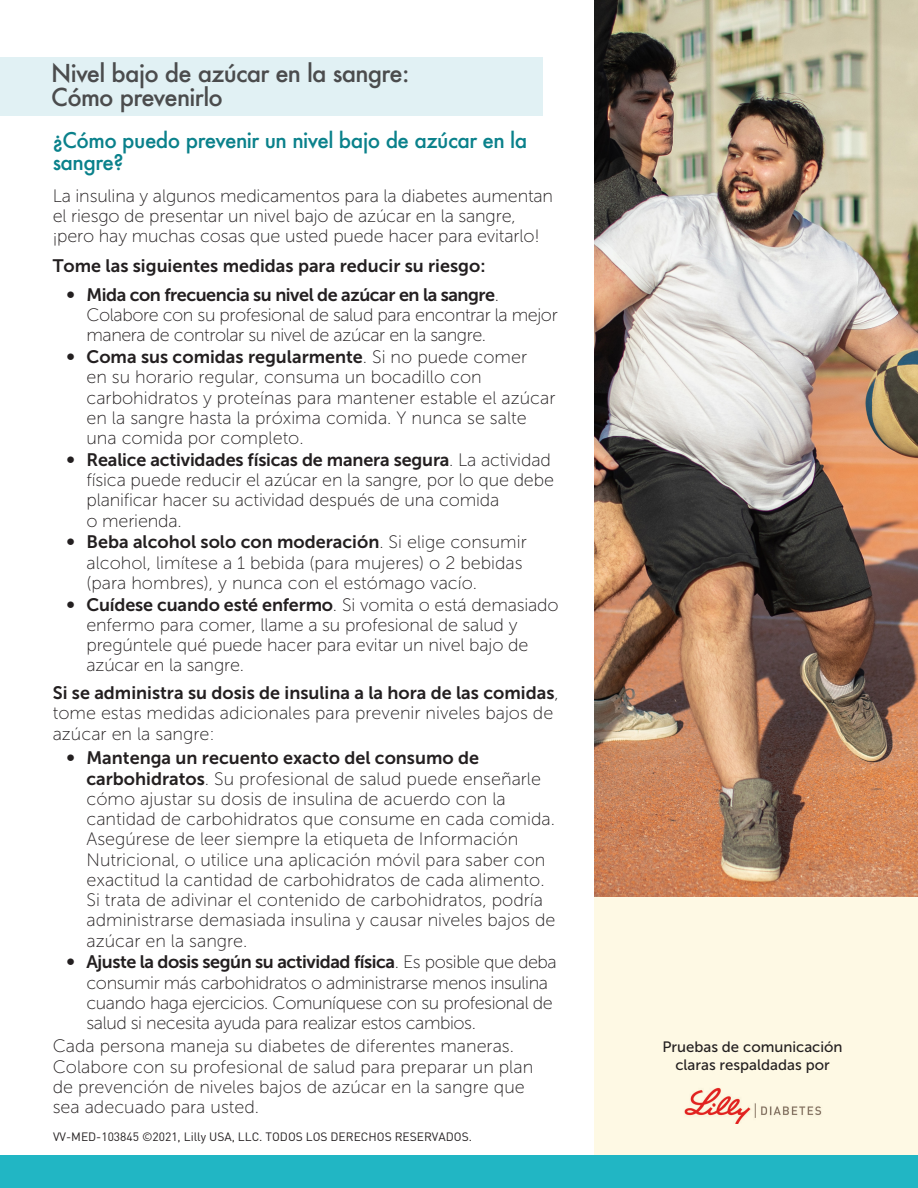
<style>
.page{position:relative;width:918px;height:1188px;background:#fff}
.page>*{position:absolute;margin:0;border:0;box-sizing:border-box;transform-origin:0 0}
.t1{font:500 24px/24px "Futura";letter-spacing:-.03em;color:#4b4c4d}
.t2{font:500 21px/22.5px "Futura";letter-spacing:-.025em;color:#0a818b}
.Body_Copy{font:18px/20.2px "Museo Sans 100";color:#231f20}
.Body_Copy-2{font:18px/20.2px "Museo Sans 100";letter-spacing:-.025em;color:#231f20}
.Body_Copy-3{font:18px "Museo Sans 700";color:#231f20}
.t3{font:15px/18px "Museo Sans 500";color:#231f20;text-align:center}
.Body_Copy-4{font:12px "DIN";color:#231f20}
.s1{font-family:"Museo Sans 500"}
.s2{font-family:"Museo Sans 700"}
</style>
<div class="page">
<div style="left:594px;top:896px;width:324px;height:260px;background:#fef9e4"></div>
<div style="left:0;top:57px;width:543px;height:59px;background:#e1f1f4"></div>
<img style="left:594px;top:0;width:324px;height:896px">
<div style="left:0;top:1156px;width:918px;height:32px;background:#21b6c4"></div>
<img style="left:684px;top:1087px;width:138px;height:37px">
<h2 class="t1" style="left:51px;top:61px;width:360px">Nivel bajo de azúcar en la sangre:<br>Cómo prevenirlo</h2>
<h3 class="t2" style="left:53px;top:129px;width:476px">¿Cómo puedo prevenir un nivel bajo de azúcar en la sangre?</h3>
<p class="Body_Copy" style="left:53px;top:186px;width:502px">La insulina y algunos medicamentos para la diabetes aumentan el riesgo de presentar un nivel bajo de azúcar en la sangre, ¡pero hay muchas cosas que usted puede hacer para evitarlo!</p>
<p class="Body_Copy-3" style="left:53px;top:256px;width:434px">Tome las siguientes medidas para reducir su riesgo:</p>
<p class="Body_Copy-2" style="left:86px;top:285px;width:473px;text-indent:-20px"><span class="s1">∞</span> <span class="s2">Mida con frecuencia su nivel de azúcar en la sangre</span>.<br>Colabore con su profesional de salud para encontrar la mejor manera de controlar su nivel de azúcar en la sangre.</p>
<p class="Body_Copy" style="left:86px;top:347px;width:470px;text-indent:-20px"><span class="s1">∞</span> <span class="s2">Coma sus comidas regularmente</span>. Si no puede comer<br>en su horario regular, consuma un bocadillo con carbohidratos y proteínas para mantener estable el azúcar en la sangre hasta la próxima comida. Y nunca se salte una comida por completo.</p>
<p class="Body_Copy" style="left:86px;top:450px;width:469px;text-indent:-20px"><span class="s1">∞</span> <span class="s2">Realice actividades físicas de manera segura</span>. La actividad física puede reducir el azúcar en la sangre, por lo que debe planificar hacer su actividad después de una comida<br>o merienda.</p>
<p class="Body_Copy" style="left:86px;top:532px;width:442px;text-indent:-20px"><span class="s1">∞</span> <span class="s2">Beba alcohol solo con moderación</span>. Si elige consumir alcohol, limítese a 1 bebida (para mujeres) o 2 bebidas (para hombres), y nunca con el estómago vacío.</p>
<p class="Body_Copy" style="left:86px;top:594px;width:474px;text-indent:-20px"><span class="s1">∞</span> <span class="s2">Cuídese cuando esté enfermo</span>. Si vomita o está demasiado enfermo para comer, llame a su profesional de salud y pregúntele qué puede hacer para evitar un nivel bajo de azúcar en la sangre.</p>
<p class="Body_Copy" style="left:53px;top:683px;width:508px"><span class="s2">Si se administra su dosis de insulina a la hora de las comidas</span>, tome estas medidas adicionales para prevenir niveles bajos de azúcar en la sangre:</p>
<p class="Body_Copy" style="left:86px;top:748px;width:471px;text-indent:-20px"><span class="s1">∞</span> <span class="s2">Mantenga un recuento exacto del consumo de carbohidratos</span>. Su profesional de salud puede enseñarle cómo ajustar su dosis de insulina de acuerdo con la cantidad de carbohidratos que consume en cada comida.<br>Asegúrese de leer siempre la etiqueta de Información Nutricional, o utilice una aplicación móvil para saber con exactitud la cantidad de carbohidratos de cada alimento.<br>Si trata de adivinar el contenido de carbohidratos, podría administrarse demasiada insulina y causar niveles bajos de azúcar en la sangre.</p>
<p class="Body_Copy-2" style="left:86px;top:952px;width:472px;text-indent:-20px"><span class="s1">∞</span> <span class="s2">Ajuste la dosis según su actividad física</span>. Es posible que deba consumir más carbohidratos o administrarse menos insulina cuando haga ejercicios. Comuníquese con su profesional de salud si necesita ayuda para realizar estos cambios.</p>
<p class="Body_Copy" style="left:53px;top:1036px;width:482px">Cada persona maneja su diabetes de diferentes maneras.<br>Colabore con su profesional de salud para preparar un plan de prevención de niveles bajos de azúcar en la sangre que sea adecuado para usted.</p>
<p class="Body_Copy-4" style="left:53px;top:1129px;width:420px">VV-MED-103845 ©2021, Lilly USA, LLC. TODOS LOS DERECHOS RESERVADOS.</p>
<p class="t3" style="left:662px;top:1038px;width:182px">Pruebas de comunicación claras respaldadas por</p>
</div>
